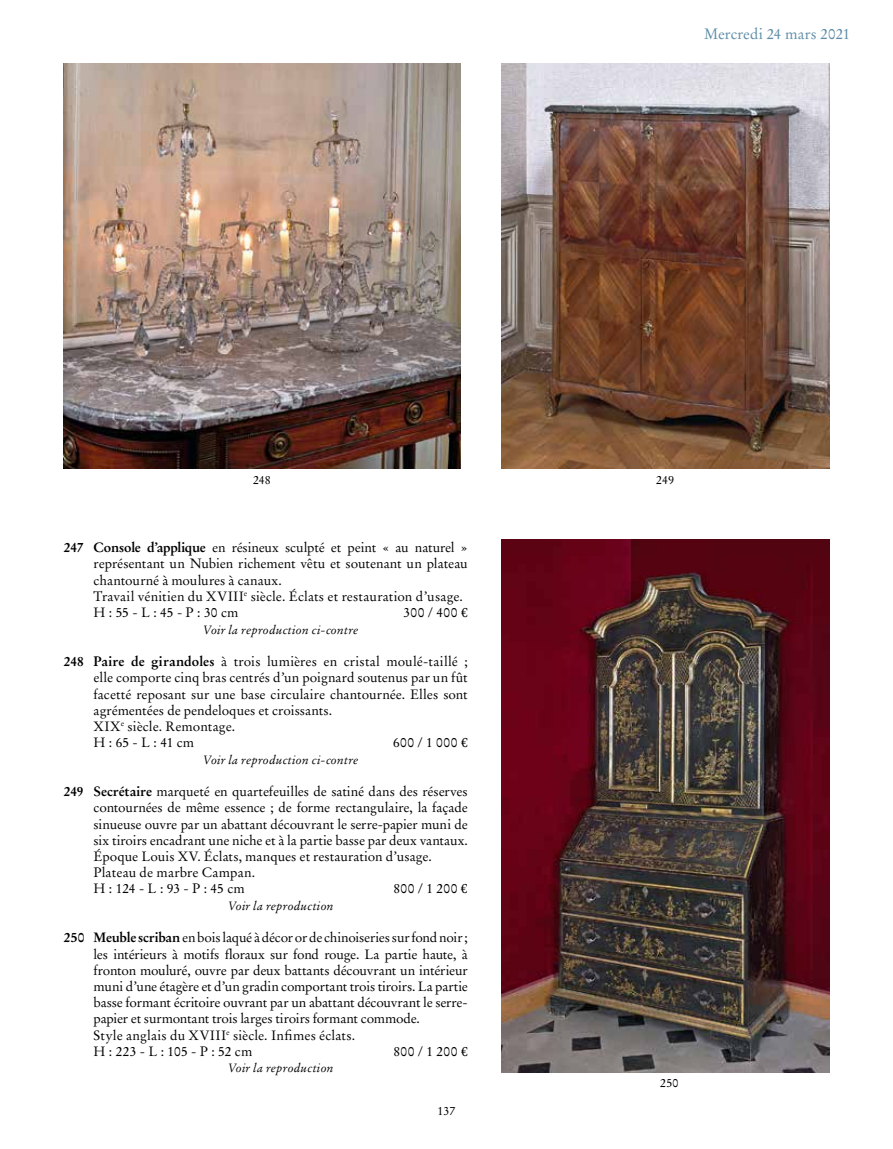
<style>
.page{position:relative;width:893px;height:1149px;background:#fff}
.page>*{position:absolute;margin:0;border:0;box-sizing:border-box;transform-origin:0 0}
.t1{font:15px "Stempel Garamond LT Std";letter-spacing:.01em;color:#5e8ca7}
.t2{font:13.5px/16.2px "Stempel Garamond LT Std";color:#000}
.t3{font:italic 12px "Stempel Garamond LT Std";letter-spacing:.02em;color:#000}
.t4{font:12px "Stempel Garamond LT Std";color:#000}
.s1{font-weight:700}
</style>
<div class="page">
<img style="left:501px;top:540px;width:328px;height:531px">
<img style="left:501px;top:64px;width:328px;height:405px">
<img style="left:64px;top:64px;width:396px;height:405px">
<p class="t1" style="left:704px;top:25px;width:148px">Mercredi 24 mars 2021</p>
<p class="t4" style="left:253px;top:472px;width:19px">248</p>
<p class="t4" style="left:656px;top:472px;width:19px">249</p>
<p class="t2" style="left:94px;top:539px;width:376px;text-indent:-30px"><span class="s1">247 Console d’applique</span> en résineux sculpté et peint « au naturel » représentant un Nubien richement vêtu et soutenant un plateau chantourné à moulures à canaux.<br>Travail vénitien du XVIII<sup>e</sup> siècle. Éclats et restauration d’usage.<br>H : 55 - L : 45 - P : 30 cm</p>
<p class="t2" style="left:404px;top:604px;width:66px">300 / 400 €</p>
<p class="t3" style="left:203px;top:622px;width:157px">Voir la reproduction ci-contre</p>
<p class="t2" style="left:94px;top:653px;width:376px;text-indent:-30px"><span class="s1">248 Paire de girandoles</span> à trois lumières en cristal moulé-taillé ; elle comporte cinq bras centrés d’un poignard soutenus par un fût facetté reposant sur une base circulaire chantournée. Elles sont agrémentées de pendeloques et croissants.<br>XIX<sup>e</sup> siècle. Remontage.<br>H : 65 - L : 41 cm</p>
<p class="t2" style="left:393px;top:734px;width:76px">600 / 1 000 €</p>
<p class="t3" style="left:203px;top:752px;width:157px">Voir la reproduction ci-contre</p>
<p class="t2" style="left:94px;top:783px;width:376px;text-indent:-30px"><span class="s1">249 Secrétaire</span> marqueté en quartefeuilles de satiné dans des réserves contournées de même essence ; de forme rectangulaire, la façade sinueuse ouvre par un abattant découvrant le serre-papier muni de six tiroirs encadrant une niche et à la partie basse par deux vantaux.<br>Époque Louis XV. Éclats, manques et restauration d’usage.<br>Plateau de marbre Campan.<br>H : 124 - L : 93 - P : 45 cm</p>
<p class="t2" style="left:393px;top:880px;width:76px">800 / 1 200 €</p>
<p class="t3" style="left:228px;top:898px;width:107px">Voir la reproduction</p>
<p class="t2" style="left:94px;top:929px;width:376px;text-indent:-30px"><span class="s1">250 Meuble scriban</span> en bois laqué à décor or de chinoiseries sur fond noir ; les intérieurs à motifs floraux sur fond rouge. La partie haute, à fronton mouluré, ouvre par deux battants découvrant un intérieur muni d’une étagère et d’un gradin comportant trois tiroirs. La partie basse formant écritoire ouvrant par un abattant découvrant le serre&shy;papier et surmontant trois larges tiroirs formant commode.<br>Style anglais du XVIII<sup>e</sup> siècle. Infimes éclats.<br>H : 223 - L : 105 - P : 52 cm</p>
<p class="t2" style="left:393px;top:1042px;width:76px">800 / 1 200 €</p>
<p class="t3" style="left:228px;top:1060px;width:107px">Voir la reproduction</p>
<p class="t4" style="left:437px;top:1103px;width:19px">137</p>
<p class="t4" style="left:660px;top:1075px;width:20px">250</p>
</div>
